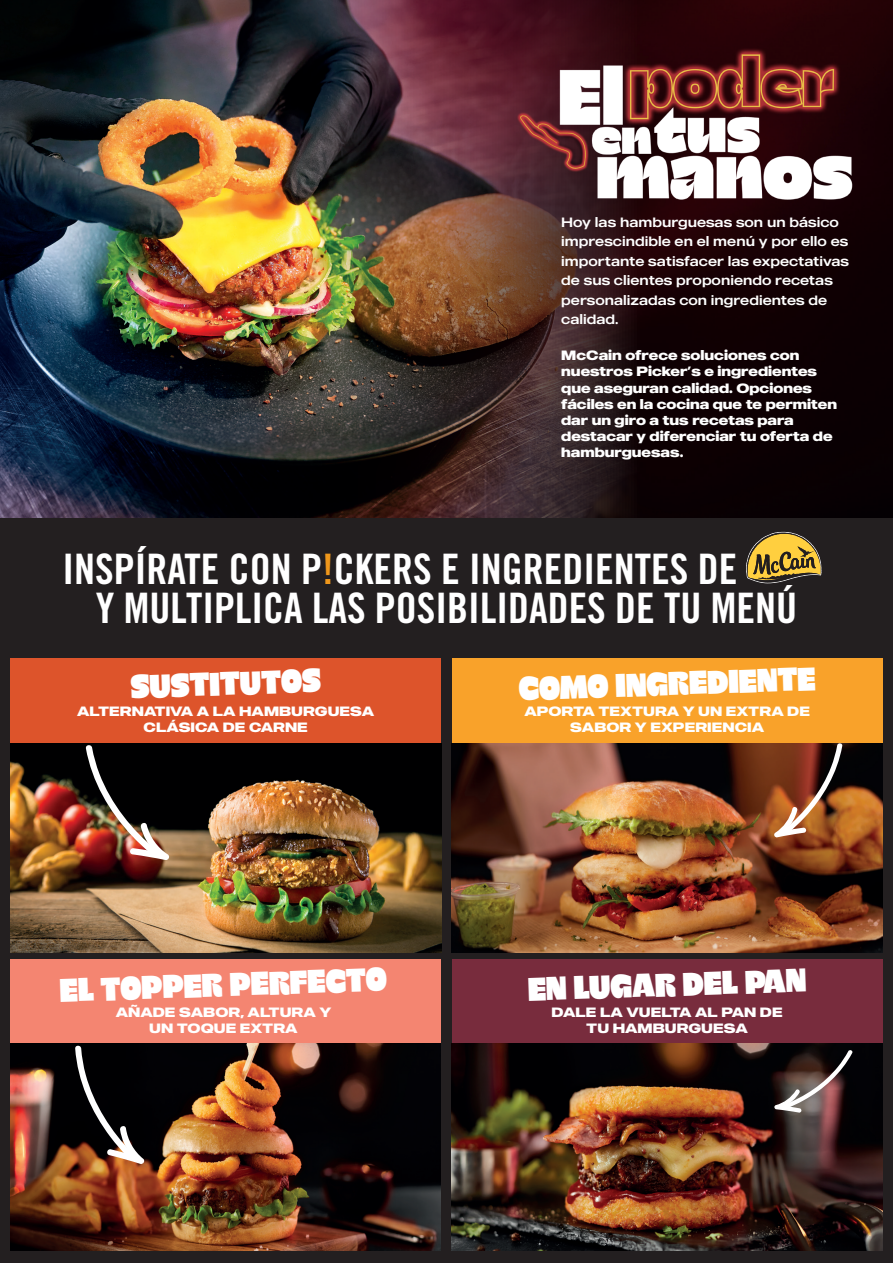
<style>
.page{position:relative;width:893px;height:1263px;background:#fff}
.page>*{position:absolute;margin:0;border:0;box-sizing:border-box;transform-origin:0 0}
.t1{font:42px/39px "Trade Gothic LT Std Bd Cn 20";color:#fff;text-align:center}
.t2{font:800 34.5px "Berry";color:#fff}
.t3{font:700 13.5px/16.2px "MADE Outer Sans";color:#fff;text-align:center}
.t4{font:13.5px/19.5px "MADE Outer Sans";color:#fff}
.s1{color:#ef971b}
.s2{color:#231f20}
</style>
<div class="page">
<div style="left:0;top:646px;width:893px;height:617px;background:#231f20"></div>
<img style="left:740px;top:0;width:153px;height:519px">
<img style="left:0;top:0;width:740px;height:519px">
<div style="left:10px;top:959px;width:431px;height:291px;background:#f48571"></div>
<div style="left:10px;top:658px;width:431px;height:291px;background:#dd542b"></div>
<div style="left:452px;top:959px;width:430px;height:291px;background:#782c3d"></div>
<img style="left:452px;top:1044px;width:430px;height:206px">
<div style="left:452px;top:658px;width:430px;height:291px;background:#f9a22a"></div>
<img style="left:452px;top:743px;width:430px;height:209px">
<img style="left:11px;top:743px;width:430px;height:209px">
<img style="left:10px;top:1044px;width:431px;height:206px">
<img style="left:85px;top:744px;width:84px;height:116px">
<svg style="left:75px;top:1045px;width:69px;height:119px;background:#302927"></svg>
<svg style="left:774px;top:743px;width:69px;height:94px;background:#8b5337"></svg>
<svg style="left:774px;top:1049px;width:79px;height:64px;background:#544342"></svg>
<div style="left:0;top:519px;width:893px;height:138px;background:#231f20"></div>
<svg style="left:746px;top:532px;width:76px;height:51px"></svg>
<img style="left:559px;top:56px;width:294px;height:148px">
<img style="left:618px;top:36px;width:229px;height:96px">
<img style="left:516px;top:112px;width:76px;height:61px">
<p class="t4" style="left:561px;top:212px;width:289px">Hoy las hamburguesas son un básico imprescindible en el menú y por ello es importante satisfacer las expectativas de sus clientes proponiendo recetas personalizadas con ingredientes de calidad.</p>
<p class="t3" style="left:561px;top:347px;width:277px;text-align:left">McCain ofrece soluciones con nuestros Picker’s e ingredientes que aseguran calidad. Opciones fáciles en la cocina que te permiten dar un giro a tus recetas para destacar y diferenciar tu oferta de hamburguesas.</p>
<h1 class="t1" style="left:62px;top:549px;width:770px">INSPÍRATE CON P<span class="s1">!</span>CKERS E INGREDIENTES DE<span class="s2">CCAIN<br></span>Y MULTIPLICA LAS POSIBILIDADES DE TU MENÚ</h1>
<h2 class="t2" style="left:130px;top:658px;width:192px;rotate:-2deg">SUSTITUTOS</h2>
<h2 class="t2" style="left:518px;top:660px;width:299px;rotate:-2deg">COMO INGREDIENTE</h2>
<p class="t3" style="left:77px;top:702px;width:299px">ALTERNATIVA A LA HAMBURGUESA<br>CLÁSICA DE CARNE</p>
<p class="t3" style="left:524px;top:702px;width:287px">APORTA TEXTURA Y UN EXTRA DE<br>SABOR Y EXPERIENCIA</p>
<h2 class="t2" style="left:59px;top:961px;width:329px;rotate:-2deg">EL TOPPER PERFECTO</h2>
<h2 class="t2" style="left:527px;top:960px;width:280px;rotate:-2deg">EN LUGAR DEL PAN</h2>
<p class="t3" style="left:116px;top:1004px;width:217px">AÑADE SABOR, ALTURA Y<br>UN TOQUE EXTRA</p>
<p class="t3" style="left:552px;top:1004px;width:233px">DALE LA VUELTA AL PAN DE<br>TU HAMBURGUESA</p>
</div>
